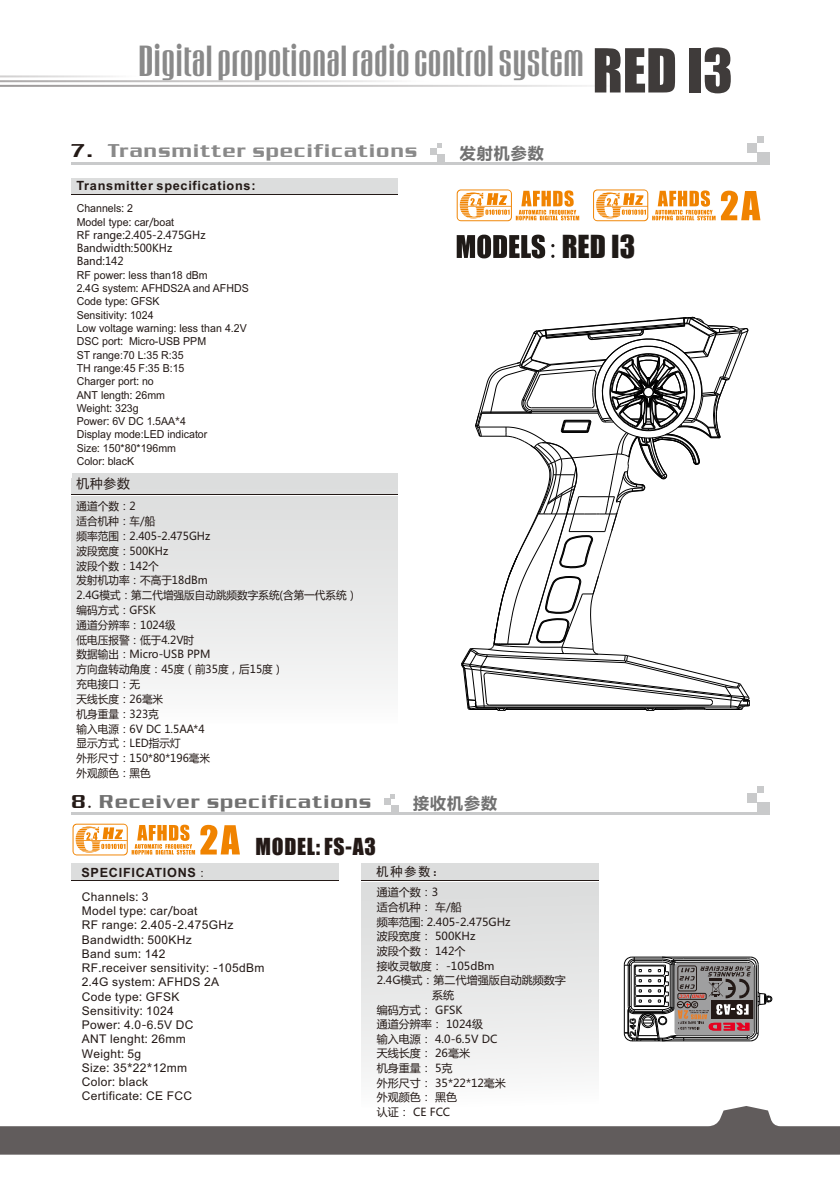
<style>
.page{position:relative;width:840px;height:1191px;background:#fff}
.page>*{position:absolute;margin:0;border:0;box-sizing:border-box;transform-origin:0 0}
.t1{font:37.4px "Gogobig";letter-spacing:.025em;color:#898989;scale:.95 1}
.t2{font:29.4px "Impact";color:#1f1a17}
.t3{font:21.6px "Impact";letter-spacing:.035em;color:#231916}
.t4{font:20px "Boost S Si";letter-spacing:.07em;color:#898989}
.t5{font:20px "Boost S Si";letter-spacing:.07em;color:#717171}
.t6{font:700 16px "Microsoft Ya Hei";letter-spacing:.06em;color:#717171}
.t7{font:700 12.8px "Arial";letter-spacing:.055em;color:#231916}
.t8{font:12.8px "Sim Hei";color:#231916}
.t9{font:12.8px "Microsoft Ya Hei";color:#231916}
.t10{font:12px/14.2px "Arial";letter-spacing:.03em;color:#231916}
.t11{font:11px/13.4px "Arial";color:#231916;scale:.96 1}
.t12{font:11px/14.8px "Microsoft Ya Hei";color:#231916;scale:.96 1}
.t13{font:11px "Microsoft Ya Hei";color:#231916}
.s1{font-family:"Impact";font-size:56px;color:#3f3b3a}
.s2{color:#231916}
.s3{font-family:"Microsoft Ya Hei"}
.s4{font-family:"Arial"}
.s5{font-family:"Sim Sun";color:#231916}
.s6{font-family:"MS Mincho";font-weight:400}
</style>
<div class="page">
<svg style="left:461px;top:317px;width:288px;height:394px"></svg>
<hr style="left:72px;top:162px;width:696px;height:2px;background:#c9cacb">
<div style="left:756px;top:152px;width:12px;height:12px;background:#c9cacb"></div>
<div style="left:747px;top:143px;width:9px;height:9px;background:#c9cacb"></div>
<div style="left:756px;top:136px;width:7px;height:7px;background:#c9cacb"></div>
<hr style="left:72px;top:812px;width:696px;height:2px;background:#c9cacb">
<div style="left:756px;top:802px;width:12px;height:12px;background:#c9cacb"></div>
<div style="left:747px;top:793px;width:9px;height:9px;background:#c9cacb"></div>
<div style="left:756px;top:786px;width:7px;height:7px;background:#c9cacb"></div>
<div style="left:437px;top:154px;width:8px;height:8px;background:#c9cacb"></div>
<div style="left:430px;top:148px;width:7px;height:6px;background:#c9cacb"></div>
<svg style="left:437px;top:144px;width:4px;height:4px"></svg>
<div style="left:72px;top:863px;width:266px;height:18px;background:#dcdddd"></div>
<hr style="left:72px;top:880px;width:266px;height:1px;background:#231916">
<div style="left:390px;top:804px;width:8px;height:8px;background:#c9cacb"></div>
<svg style="left:384px;top:794px;width:11px;height:10px"></svg>
<div style="left:361px;top:880px;width:238px;height:228px;background:linear-gradient(to bottom,#d9dada,#fafafa)"></div>
<div style="left:361px;top:863px;width:238px;height:18px;background:#dcdddd"></div>
<hr style="left:361px;top:880px;width:238px;height:1px;background:#231916">
<hr style="left:361px;top:881px;width:238px;height:1px;background:#fff">
<div style="left:72px;top:179px;width:326px;height:16px;background:#dcdddd"></div>
<div style="left:72px;top:473px;width:326px;height:250px;background:linear-gradient(to bottom,#d9dada,#f9f9f9)"></div>
<svg style="left:456px;top:235px;width:98px;height:23px"></svg>
<hr style="left:72px;top:194px;width:326px;height:1px;background:#231916">
<hr style="left:72px;top:494px;width:326px;height:1px;background:#231916">
<hr style="left:72px;top:495px;width:326px;height:1px;background:#fff">
<svg style="left:456px;top:189px;width:123px;height:32px"></svg>
<svg style="left:593px;top:189px;width:167px;height:32px"></svg>
<svg style="left:72px;top:823px;width:168px;height:32px"></svg>
<svg style="left:0;top:75px;width:592px;height:12px"></svg>
<svg style="left:0;top:1106px;width:839px;height:48px;fill:#615c5c"></svg>
<svg style="left:623px;top:956px;width:149px;height:85px"></svg>
<h1 class="t1" style="left:140px;top:39px;width:625px">Digital propotional radio control system <span class="s1">RED I3</span></h1>
<h3 class="t4" style="left:72px;top:144px;width:346px"><span class="s2">7.</span> Transmitter specifications</h3>
<h3 class="t6" style="left:459px;top:146px;width:85px">发射机参数</h3>
<p class="t7" style="left:76px;top:181px;width:180px">Transmitter specifications:</p>
<p class="t11" style="left:77px;top:203px;width:103px">Channels<span class="s3">:</span> 2<br>Model type<span class="s3">:</span> car<span class="s3">/</span>boat</p>
<p class="t12" style="left:77px;top:229px;width:136px;line-height:13.4px"><span class="s4">R</span>F range:2.405-2.475GHz<br>Bandwidth:500KHz<br>Band:142</p>
<p class="t11" style="left:77px;top:269px;width:181px">RF power<span class="s3">:</span> less than18 dBm<br>2<span class="s3">.</span>4G system<span class="s3">:</span> AFHDS2A and AFHDS<br>Code type<span class="s3">:</span> GFSK<br>Sensitivity<span class="s3">:</span> 1024<br>Low voltage warning<span class="s3">:</span> less than 4.2V<br>DSC port<span class="s3">:</span> Micro-USB PPM<br>ST range:70 L:35 R:35<br>TH range:45 F:35 B:15<br>Charger port<span class="s3">:</span> no<br>ANT length<span class="s3">:</span> 26mm<br>Weight<span class="s3">:</span> 323g<br>Power<span class="s3">:</span> 6V DC 1<span class="s3">.</span>5AA<span class="s3">*</span>4<br>Display mode:LED indicator<br>Size<span class="s3">:</span> 150*80*196mm<br>Color<span class="s3">:</span> blacK</p>
<p class="t9" style="left:76px;top:477px;width:55px">机种参数</p>
<p class="t12" style="left:77px;top:500px;width:294px">通道个数：2<br>适合机种：车/船<br>频率范围：2.405-2.475GHz<br>波段宽度：500KHz<br>波段个数：142个<br>发射机功率：不高于18dBm<br>2.4G模式：第二代增强版自动跳频数字系统(含第一代系统）编码方式：GFSK<br>通道分辨率：1024级<br>低电压报警：低于4.2V时<br>数据输出：Micro-USB PPM<br>方向盘转动角度：45度（前35度，后15度）<br>充电接口：无<br>天线长度：26毫米<br>机身重量：323克<br>输入电源：6V DC 1.5AA*4<br>显示方式：LED指示灯<br>外形尺寸：150*80*196毫米<br>外观颜色：黑色</p>
<h3 class="t5" style="left:72px;top:794px;width:301px"><span class="s2">8</span><span class="s5">.</span>Receiver specifications</h3>
<h3 class="t6" style="left:413px;top:796px;width:85px">接收机参数</h3>
<p class="t7" style="left:81px;top:867px;width:128px">SPECIFICATIONS<span class="s6">：</span></p>
<h3 class="t3" style="left:255px;top:838px;width:122px">MODEL: FS-A3</h3>
<p class="t8" style="left:376px;top:865px;width:70px">机种参数：</p>
<h2 class="t2" style="left:561px;top:235px;width:75px">RED I3</h2>
<p class="t10" style="left:82px;top:890px;width:184px">Channels<span class="s3">:</span> 3<br>Model type<span class="s3">:</span> car<span class="s3">/</span>boat<br>RF range<span class="s3">:</span> 2<span class="s3">.</span>405<span class="s3">-</span>2<span class="s3">.</span>475GHz<br>Bandwidth<span class="s3">:</span> 500KHz<br>Band sum<span class="s3">:</span> 142<br>RF<span class="s3">.</span>receiver sensitivity<span class="s3">: -</span>105dBm<br>2<span class="s3">.</span>4G system<span class="s3">:</span> AFHDS 2A<br>Code type<span class="s3">:</span> GFSK<br>Sensitivity<span class="s3">:</span> 1024<br>Power<span class="s3">:</span> 4<span class="s3">.</span>0<span class="s3">-</span>6<span class="s3">.</span>5V DC<br>ANT lenght<span class="s3">:</span> 26mm<br>Weight<span class="s3">:</span> 5g<br>Size<span class="s3">:</span> 35<span class="s3">*</span>22<span class="s3">*</span>12mm<br>Color<span class="s3">:</span> black<br>Certificate<span class="s3">:</span> CE FCC</p>
<p class="t13" style="left:376px;top:887px;width:63px">通道个数：3</p>
<p class="t13" style="left:376px;top:902px;width:86px">适合机种：车/船</p>
<p class="t13" style="left:376px;top:916px;width:135px">频率范围: 2.405-2.475GHz</p>
<p class="t13" style="left:376px;top:931px;width:100px">波段宽度： 500KHz</p>
<p class="t13" style="left:376px;top:946px;width:90px">波段个数： 142个</p>
<p class="t13" style="left:376px;top:960px;width:119px">接收灵敏度： -105dBm</p>
<p class="t13" style="left:376px;top:975px;width:190px">2.4G模式：第二代增强版自动跳频数字</p>
<p class="t13" style="left:432px;top:990px;width:23px">系统</p>
<p class="t13" style="left:376px;top:1004px;width:87px">编码方式： GFSK</p>
<p class="t13" style="left:376px;top:1019px;width:108px">通道分辨率： 1024级</p>
<p class="t13" style="left:376px;top:1034px;width:122px">输入电源： 4.0-6.5V DC</p>
<p class="t13" style="left:376px;top:1048px;width:95px">天线长度： 26毫米</p>
<p class="t13" style="left:376px;top:1063px;width:77px">机身重量： 5克</p>
<p class="t13" style="left:376px;top:1077px;width:130px">外形尺寸： 35*22*12毫米</p>
<p class="t13" style="left:376px;top:1092px;width:82px">外观颜色：黑色</p>
<p class="t13" style="left:376px;top:1107px;width:75px">认证： CE FCC</p>
</div>
